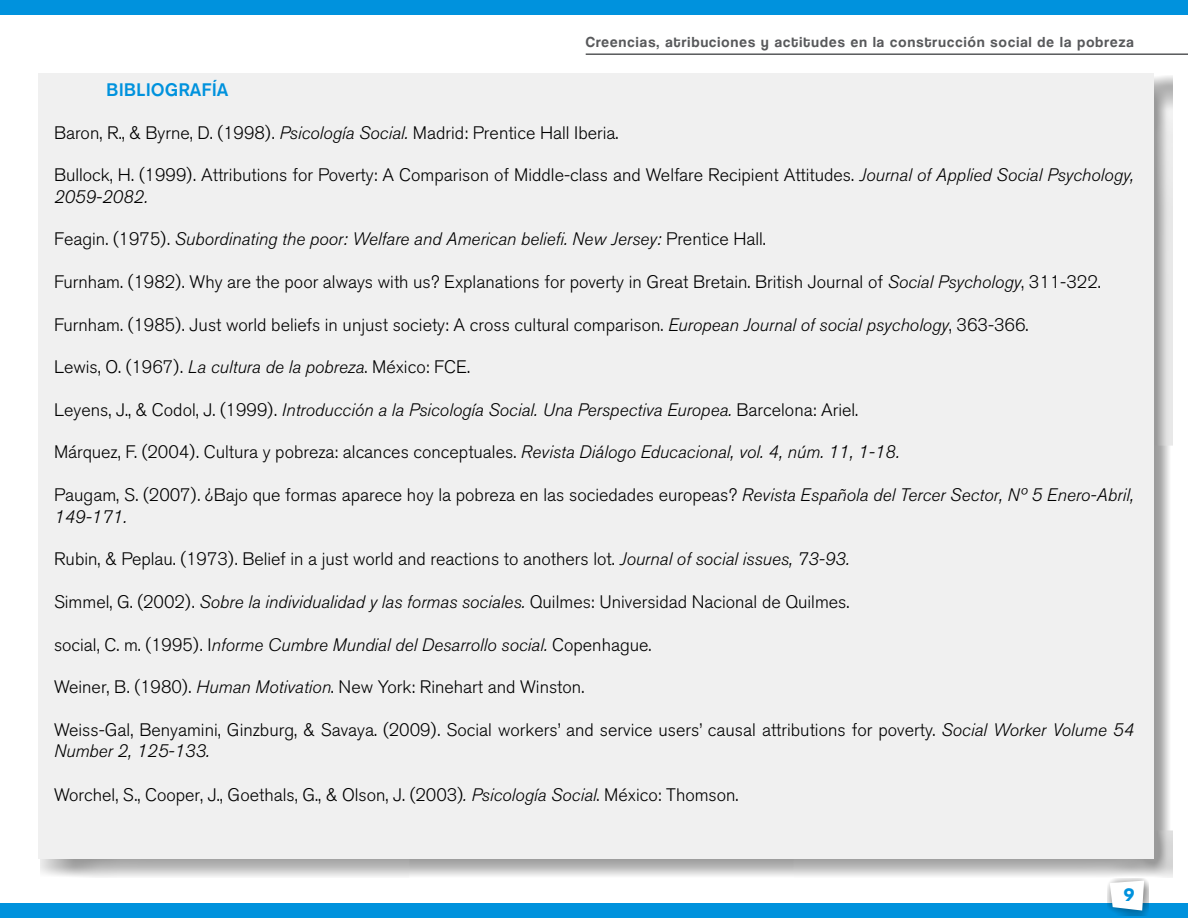
<style>
.page{position:relative;width:1188px;height:918px;background:#fff}
.page>*{position:absolute;margin:0;border:0;box-sizing:border-box;transform-origin:0 0}
.t1{font:300 18px/21.6px "Akzidenz Grotesk BQ";color:#000}
.t2{font:italic 300 18px "Akzidenz Grotesk BQ";color:#000}
.t3{font:500 18px "Akzidenz Grotesk BQ";color:#0092dd}
.t4{font:700 18px "Novecentowide";color:#0092dd}
.t5{font:15px "Coolvetica Rg";letter-spacing:.08em;color:#58595b}
.s1{font-style:italic}
.s2{font-style:normal}
</style>
<div class="page">
<div style="left:0;top:903px;width:1188px;height:15px;background:#0092dd"></div>
<div style="left:0;top:0;width:1188px;height:15px;background:#0092dd"></div>
<div style="left:1107px;top:878px;width:42px;height:38px;background:#000;opacity:.5"></div>
<svg style="left:1110px;top:881px;width:34px;height:30px"></svg>
<hr style="left:586px;top:53px;width:602px;height:2px;background:#58595b">
<div style="left:40px;top:75px;width:1133px;height:803px;background:#000;opacity:.4"></div>
<div style="left:38px;top:73px;width:1116px;height:785px;background:#f0f0f0"></div>
<p class="t3" style="left:106px;top:79px;width:23px">BIBLIO</p>
<p class="t3" style="left:165px;top:79px;width:63px">GRAFÍA</p>
<p class="t5" style="left:586px;top:33px;width:550px">Creencias, atribuciones y actitudes en la construcción social de la pobreza</p>
<p class="t1" style="left:54px;top:122px;width:566px">Baron, R., &amp; Byrne, D. (1998). <span class="s1">Psicología Social.</span> Madrid: Prentice Hall Iberia.</p>
<p class="t1" style="left:54px;top:165px;width:1082px">Bullock, H. (1999). Attributions for Poverty: A Comparison of Middle-class and Welfare Recipient Attitudes. <span class="s1">Journal of Applied Social Psychology,<br>2059-2082.</span></p>
<p class="t2" style="left:54px;top:229px;width:713px"><span class="s2">Feagin. (1975).</span> Subordinating the poor: Welfare and American beliefi. New Jersey: <span class="s2">Prentice Hall.</span></p>
<p class="t1" style="left:54px;top:271px;width:1048px">Furnham. (1982). Why are the poor always with us? Explanations for poverty in Great Bretain. British Journal of <span class="s1">Social Psychology</span>, 311-322.</p>
<p class="t1" style="left:54px;top:314px;width:976px">Furnham. (1985). Just world beliefs in unjust society: A cross cultural comparison. <span class="s1">European Journal of social psychology</span>, 363-366.</p>
<p class="t1" style="left:54px;top:357px;width:418px">Lewis, O. (1967). <span class="s1">La cultura de la pobreza</span>. México: FCE.</p>
<p class="t2" style="left:54px;top:400px;width:806px"><span class="s2">Leyens, J., &amp; Codol, J. (1999).</span> Introducción a la Psicología Social. Una Perspectiva Europea. <span class="s2">Barcelona: Ariel.</span></p>
<p class="t1" style="left:54px;top:442px;width:847px">Márquez, F. (2004). Cultura y pobreza: alcances conceptuales. <span class="s1">Revista Diálogo Educacional, vol. 4, núm. 11, 1-18.</span></p>
<p class="t1" style="left:54px;top:484px;width:1081px">Paugam, S. (2007). ¿Bajo que formas aparece hoy la pobreza en las sociedades europeas? <span class="s1">Revista Española del Tercer Sector, Nº 5 Enero-Abril,<br>149-171.</span></p>
<p class="t1" style="left:54px;top:549px;width:797px">Rubin, &amp; Peplau. (1973). Belief in a just world and reactions to anothers lot. <span class="s1">Journal of social issues, 73-93.</span></p>
<p class="t1" style="left:54px;top:591px;width:797px">Simmel, G. (2002). <span class="s1">Sobre la individualidad y las formas sociales.</span> Quilmes: Universidad Nacional de Quilmes.</p>
<p class="t2" style="left:54px;top:634px;width:599px"><span class="s2">social, C. m. (1995). I</span>nforme Cumbre Mundial del Desarrollo social. <span class="s2">Copenhague.</span></p>
<p class="t1" style="left:54px;top:676px;width:532px">Weiner, B. (1980). <span class="s1">Human Motivation</span>. New York: Rinehart and Winston.</p>
<p class="t1" style="left:54px;top:719px;width:1081px">Weiss-Gal, Benyamini, Ginzburg, &amp; Savaya. (2009). Social workers’ and service users’ causal attributions for poverty. <span class="s1">Social Worker Volume 54<br>Number 2, 125-133.</span></p>
<p class="t1" style="left:54px;top:785px;width:686px">Worchel, S., Cooper, J., Goethals, G., &amp; Olson, J. (2003)<span class="s1">. Psicología Social</span>. México: Thomson.</p>
<p class="t4" style="left:1124px;top:884px;width:12px">9</p>
</div>
